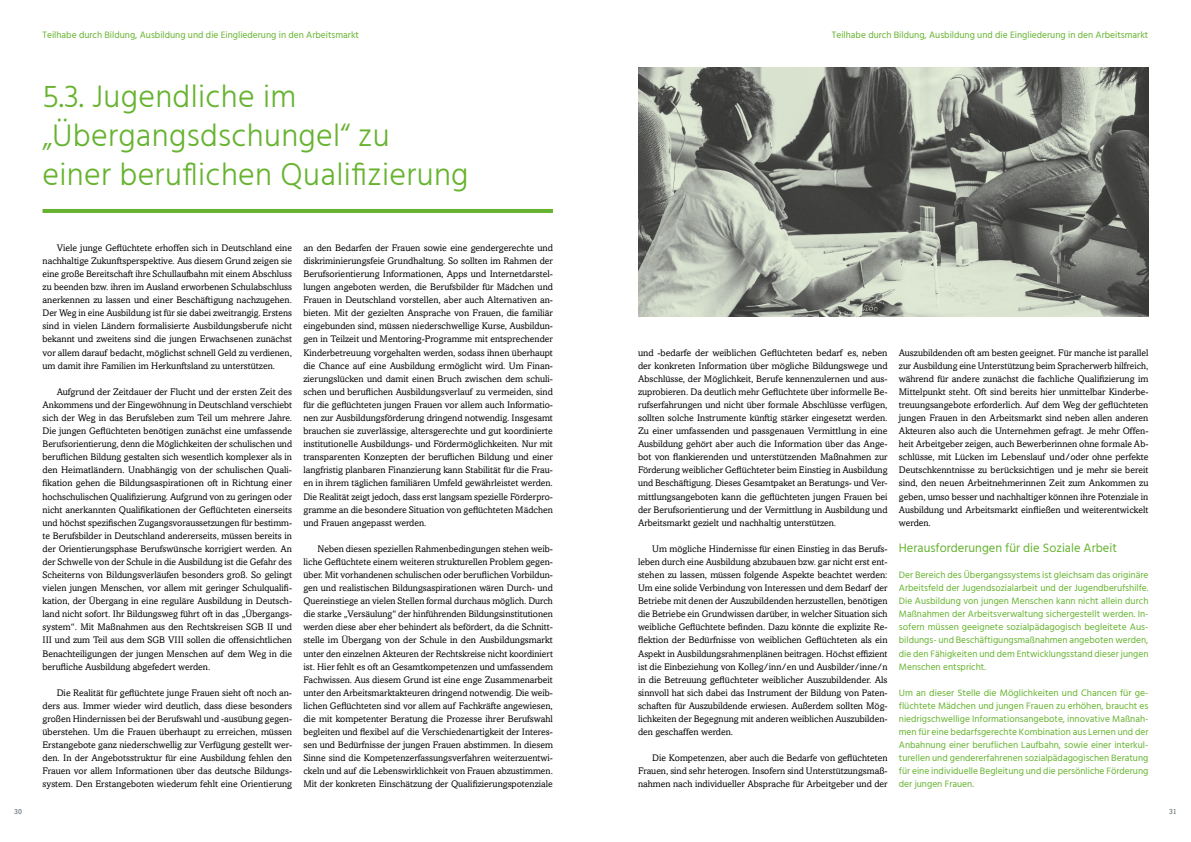
<style>
.page{position:relative;width:1191px;height:842px;background:#fff}
.page>*{position:absolute;margin:0;border:0;box-sizing:border-box;transform-origin:0 0}
.t1{font:300 32px/39.3px "Hind";letter-spacing:.01em;color:#65b32e}
.t2{font:12.5px "Hind";color:#65b32e}
.t3{font:9.5px/13.1px "Amasis";color:#000;text-align:justify}
.t4{font:9.5px/13.1px "Hind";color:#65b32e;text-align:justify}
.t5{font:7.5px "Amasis";color:#4e5b61}
</style>
<div class="page">
<hr style="left:43px;top:209px;width:510px;height:4px;background:#65b32e">
<img style="left:638px;top:68px;width:510px;height:248px">
<p class="t4" style="left:43px;top:29px;width:318px">Teilhabe durch Bildung, Ausbildung und die Eingliederung in den Arbeitsmarkt</p>
<p class="t4" style="left:832px;top:29px;width:318px">Teilhabe durch Bildung, Ausbildung und die Eingliederung in den Arbeitsmarkt</p>
<h1 class="t1" style="left:43px;top:77px;width:427px">5.3. Jugendliche im „Übergangsdschungel“ zu<br>einer beruflichen Qualifizierung</h1>
<p class="t3" style="left:43px;top:241px;width:251px;text-indent:14px">Viele junge Geflüchtete erhoffen sich in Deutschland eine nachhaltige Zukunftsperspektive. Aus diesem Grund zeigen sie eine große Bereitschaft ihre Schullaufbahn mit einem Abschluss zu beenden bzw. ihren im Ausland erworbenen Schulabschluss anerkennen zu lassen und einer Beschäftigung nachzugehen.<br>Der Weg in eine Ausbildung ist für sie dabei zweitrangig. Erstens sind in vielen Ländern formalisierte Ausbildungsberufe nicht bekannt und zweitens sind die jungen Erwachsenen zunächst vor allem darauf bedacht, möglichst schnell Geld zu verdienen, um damit ihre Familien im Herkunftsland zu unterstützen.</p>
<p class="t3" style="left:43px;top:386px;width:251px;text-indent:14px">Aufgrund der Zeitdauer der Flucht und der ersten Zeit des Ankommens und der Eingewöhnung in Deutschland verschiebt sich der Weg in das Berufsleben zum Teil um mehrere Jahre.<br>Die jungen Geflüchteten benötigen zunächst eine umfassende Berufsorientierung, denn die Möglichkeiten der schulischen und beruflichen Bildung gestalten sich wesentlich komplexer als in den Heimatländern. Unabhängig von der schulischen Quali&shy;fikation gehen die Bildungsaspirationen oft in Richtung einer hochschulischen Qualifizierung. Aufgrund von zu geringen oder nicht anerkannten Qualifikationen der Geflüchteten einerseits und höchst spezifischen Zugangsvoraussetzungen für bestimm&shy;te Berufsbilder in Deutschland andererseits, müssen bereits in der Orientierungsphase Berufswünsche korrigiert werden. An der Schwelle von der Schule in die Ausbildung ist die Gefahr des Scheiterns von Bildungsverläufen besonders groß. So gelingt vielen jungen Menschen, vor allem mit geringer Schulqualifi&shy;kation, der Übergang in eine reguläre Ausbildung in Deutsch&shy;land nicht sofort. Ihr Bildungsweg führt oft in das „Übergangs&shy;system“. Mit Maßnahmen aus den Rechtskreisen SGB II und III und zum Teil aus dem SGB VIII sollen die offensichtlichen Benachteiligungen der jungen Menschen auf dem Weg in die berufliche Ausbildung abgefedert werden.</p>
<p class="t3" style="left:43px;top:686px;width:251px;text-indent:14px">Die Realität für geflüchtete junge Frauen sieht oft noch an&shy;ders aus. Immer wieder wird deutlich, dass diese besonders großen Hindernissen bei der Berufswahl und -ausübung gegen&shy;überstehen. Um die Frauen überhaupt zu erreichen, müssen Erstangebote ganz niederschwellig zur Verfügung gestellt wer&shy;den. In der Angebotsstruktur für eine Ausbildung fehlen den Frauen vor allem Informationen über das deutsche Bildungs&shy;system. Den Erstangeboten wiederum fehlt eine Orientierung</p>
<p class="t3" style="left:303px;top:242px;width:251px">an den Bedarfen der Frauen sowie eine gendergerechte und diskriminierungsfeie Grundhaltung. So sollten im Rahmen der Berufsorientierung Informationen, Apps und Internetdarstel&shy;lungen angeboten werden, die Berufsbilder für Mädchen und Frauen in Deutschland vorstellen, aber auch Alternativen an&shy;bieten. Mit der gezielten Ansprache von Frauen, die familiär eingebunden sind, müssen niederschwellige Kurse, Ausbildun&shy;gen in Teilzeit und Mentoring-Programme mit entsprechender Kinderbetreuung vorgehalten werden, sodass ihnen überhaupt die Chance auf eine Ausbildung ermöglicht wird. Um Finan&shy;zierungslücken und damit einen Bruch zwischen dem schuli&shy;schen und beruflichen Ausbildungsverlauf zu vermeiden, sind für die geflüchteten jungen Frauen vor allem auch Informatio&shy;nen zur Ausbildungsförderung dringend notwendig. Insgesamt brauchen sie zuverlässige, altersgerechte und gut koordinierte institutionelle Ausbildungs- und Fördermöglichkeiten. Nur mit transparenten Konzepten der beruflichen Bildung und einer langfristig planbaren Finanzierung kann Stabilität für die Frau&shy;en in ihrem täglichen familiären Umfeld gewährleistet werden.<br>Die Realität zeigt jedoch, dass erst langsam spezielle Förderpro&shy;gramme an die besondere Situation von geflüchteten Mädchen und Frauen angepasst werden.</p>
<p class="t3" style="left:303px;top:543px;width:251px;text-indent:14px">Neben diesen speziellen Rahmenbedingungen stehen weib&shy;liche Geflüchtete einem weiteren strukturellen Problem gegen&shy;über. Mit vorhandenen schulischen oder beruflichen Vorbildun&shy;gen und realistischen Bildungsaspirationen wären Durch- und Quereinstiege an vielen Stellen formal durchaus möglich. Durch die starke „Versäulung“ der hinführenden Bildungsinstitutionen werden diese aber eher behindert als befördert, da die Schnitt&shy;stelle im Übergang von der Schule in den Ausbildungsmarkt unter den einzelnen Akteuren der Rechtskreise nicht koordiniert ist. Hier fehlt es oft an Gesamtkompetenzen und umfassendem Fachwissen. Aus diesem Grund ist eine enge Zusammenarbeit unter den Arbeitsmarktakteuren dringend notwendig. Die weib&shy;lichen Geflüchteten sind vor allem auf Fachkräfte angewiesen, die mit kompetenter Beratung die Prozesse ihrer Berufswahl begleiten und flexibel auf die Verschiedenartigkeit der Interes&shy;sen und Bedürfnisse der jungen Frauen abstimmen. In diesem Sinne sind die Kompetenzerfassungsverfahren weiterzuentwi&shy;ckeln und auf die Lebenswirklichkeit von Frauen abzustimmen.<br>Mit der konkreten Einschätzung der Qualifizierungspotenziale</p>
<p class="t3" style="left:638px;top:346px;width:251px">und -bedarfe der weiblichen Geflüchteten bedarf es, neben der konkreten Information über mögliche Bildungswege und Abschlüsse, der Möglichkeit, Berufe kennenzulernen und aus&shy;zuprobieren. Da deutlich mehr Geflüchtete über informelle Be&shy;rufserfahrungen und nicht über formale Abschlüsse verfügen, sollten solche Instrumente künftig stärker eingesetzt werden.<br>Zu einer umfassenden und passgenauen Vermittlung in eine Ausbildung gehört aber auch die Information über das Ange&shy;bot von flankierenden und unterstützenden Maßnahmen zur Förderung weiblicher Geflüchteter beim Einstieg in Ausbildung und Beschäftigung. Dieses Gesamtpaket an Beratungs- und Ver&shy;mittlungsangeboten kann die geflüchteten jungen Frauen bei der Berufsorientierung und der Vermittlung in Ausbildung und Arbeitsmarkt gezielt und nachhaltig unterstützen.</p>
<p class="t3" style="left:638px;top:542px;width:251px;text-indent:14px">Um mögliche Hindernisse für einen Einstieg in das Berufs&shy;leben durch eine Ausbildung abzubauen bzw. gar nicht erst ent&shy;stehen zu lassen, müssen folgende Aspekte beachtet werden:<br>Um eine solide Verbindung von Interessen und dem Bedarf der Betriebe mit denen der Auszubildenden herzustellen, benötigen die Betriebe ein Grundwissen darüber, in welcher Situation sich weibliche Geflüchtete befinden. Dazu könnte die explizite Re&shy;flektion der Bedürfnisse von weiblichen Geflüchteten als ein Aspekt in Ausbildungsrahmenplänen beitragen. Höchst effizient ist die Einbeziehung von Kolleg/inn/en und Ausbilder/inne/n in die Betreuung geflüchteter weiblicher Auszubildender. Als sinnvoll hat sich dabei das Instrument der Bildung von Paten&shy;schaften für Auszubildende erwiesen. Außerdem sollten Mög&shy;lichkeiten der Begegnung mit anderen weiblichen Auszubilden&shy;den geschaffen werden.</p>
<p class="t3" style="left:638px;top:751px;width:251px;text-indent:14px">Die Kompetenzen, aber auch die Bedarfe von geflüchteten Frauen, sind sehr heterogen. Insofern sind Unterstützungsmaß&shy;nahmen nach individueller Absprache für Arbeitgeber und der</p>
<p class="t3" style="left:899px;top:347px;width:251px">Auszubildenden oft am besten geeignet. Für manche ist parallel zur Ausbildung eine Unterstützung beim Spracherwerb hilfreich, während für andere zunächst die fachliche Qualifizierung im Mittelpunkt steht. Oft sind bereits hier unmittelbar Kinderbe&shy;treuungsangebote erforderlich. Auf dem Weg der geflüchteten jungen Frauen in den Arbeitsmarkt sind neben allen anderen Akteuren also auch die Unternehmen gefragt. Je mehr Offen&shy;heit Arbeitgeber zeigen, auch Bewerberinnen ohne formale Ab&shy;schlüsse, mit Lücken im Lebenslauf und/oder ohne perfekte Deutschkenntnisse zu berücksichtigen und je mehr sie bereit sind, den neuen Arbeitnehmerinnen Zeit zum Ankommen zu geben, umso besser und nachhaltiger können ihre Potenziale in Ausbildung und Arbeitsmarkt einfließen und weiterentwickelt werden.</p>
<h2 class="t2" style="left:899px;top:539px;width:219px">Herausforderungen für die Soziale Arbeit</h2>
<p class="t4" style="left:899px;top:569px;width:251px">Der Bereich des Übergangssystems ist gleichsam das originäre Arbeitsfeld der Jugendsozialarbeit und der Jugendberufshilfe.<br>Die Ausbildung von jungen Menschen kann nicht allein durch Maßnahmen der Arbeitsverwaltung sichergestellt werden. In&shy;sofern müssen geeignete sozialpädagogisch begleitete Aus&shy;bildungs- und Beschäftigungsmaßnahmen angeboten werden, die den Fähigkeiten und dem Entwicklungsstand dieser jungen Menschen entspricht.</p>
<p class="t4" style="left:899px;top:687px;width:251px">Um an dieser Stelle die Möglichkeiten und Chancen für ge&shy;flüchtete Mädchen und jungen Frauen zu erhöhen, braucht es niedrigschwellige Informationsangebote, innovative Maßnah&shy;men für eine bedarfsgerechte Kombination aus Lernen und der Anbahnung einer beruflichen Laufbahn, sowie einer interkul&shy;turellen und gendererfahrenen sozialpädagogischen Beratung für eine individuelle Begleitung und die persönliche Förderung der jungen Frauen.</p>
<p class="t5" style="left:14px;top:808px;width:9px">30</p>
<p class="t5" style="left:1169px;top:808px;width:9px">31</p>
</div>
